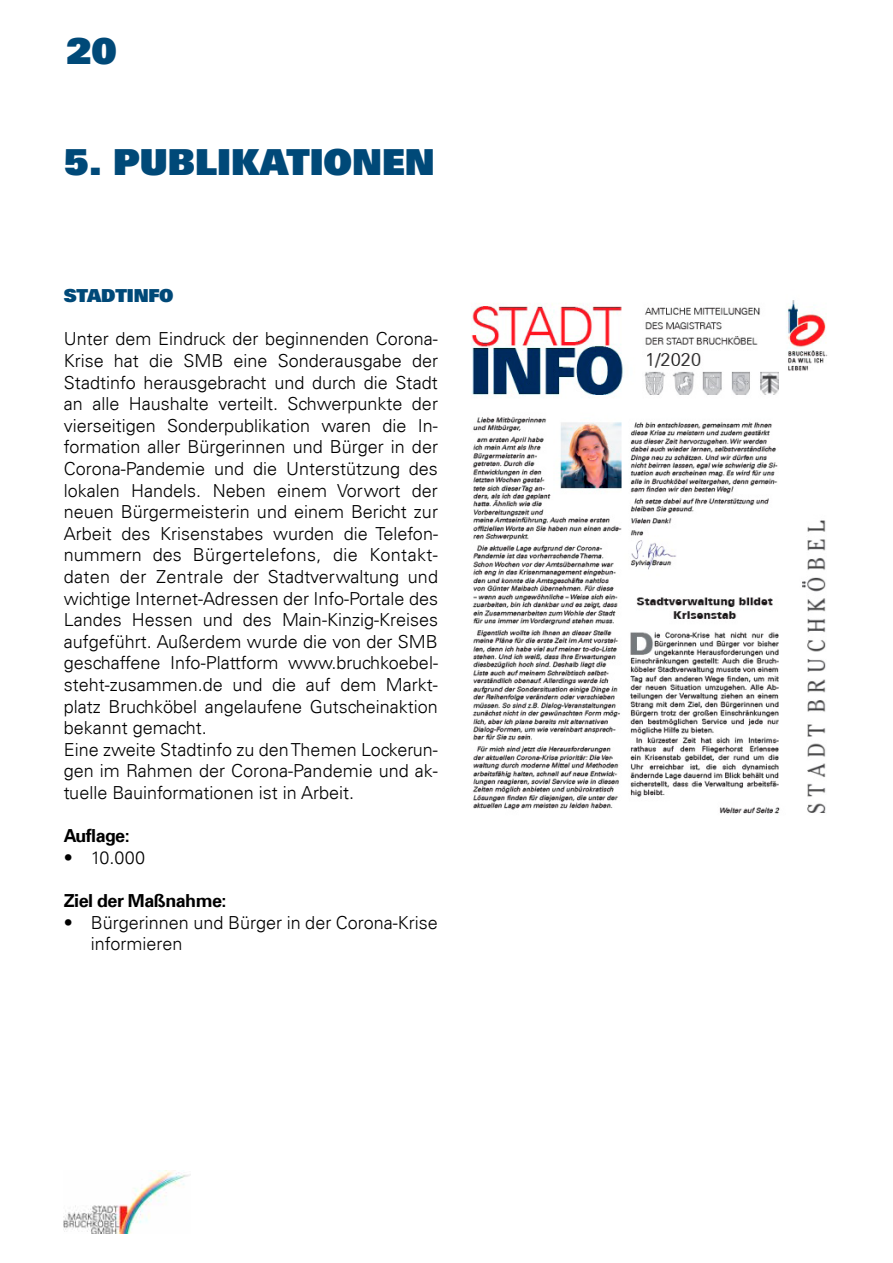
<style>
.page{position:relative;width:893px;height:1263px;background:#fff}
.page>*{position:absolute;margin:0;border:0;box-sizing:border-box;transform-origin:0 0}
.t1{font:900 36px "Univers LT";color:#004978}
.t2{font:300 18px/21.6px "Univers LT";color:#000}
.t3{font:700 18px "Univers LT";letter-spacing:-.03em;color:#000}
.t4{font:900 18px "Univers LT";letter-spacing:-.01em;color:#004978}
</style>
<div class="page">
<img style="left:64px;top:1171px;width:126px;height:62px">
<img style="left:471px;top:300px;width:357px;height:514px">
<h1 class="t1" style="left:66px;top:28px;width:52px">20</h1>
<h1 class="t1" style="left:64px;top:138px;width:373px">5. PUBLIKATIONEN</h1>
<p class="t4" style="left:64px;top:284px;width:111px">STADTINFO</p>
<p class="t2" style="left:64px;top:328px;width:376px">Unter dem Eindruck der beginnenden Corona-Krise hat die SMB eine Sonderausgabe der Stadtinfo herausgebracht und durch die Stadt an alle Haushalte verteilt. Schwerpunkte der vierseitigen Sonderpublikation waren die In&shy;formation aller Bürgerinnen und Bürger in der Corona-Pandemie und die Unterstützung des lokalen Handels. Neben einem Vorwort der neuen Bürgermeisterin und einem Bericht zur Arbeit des Krisenstabes wurden die Telefon&shy;nummern des Bürgertelefons, die Kontakt&shy;daten der Zentrale der Stadtverwaltung und wichtige Internet-Adressen der Info-Portale des Landes Hessen und des Main-Kinzig-Kreises aufgeführt. Außerdem wurde die von der SMB geschaffene Info-Plattform www.bruchkoebel&shy;steht-zusammen.de und die auf dem Markt&shy;platz Bruchköbel angelaufene Gutscheinaktion bekannt gemacht.<br>Eine zweite Stadtinfo zu den Themen Lockerun&shy;gen im Rahmen der Corona-Pandemie und ak&shy;tuelle Bauinformationen ist in Arbeit.</p>
<p class="t3" style="left:64px;top:825px;width:67px">Auflage:</p>
<p class="t2" style="left:64px;top:847px;width:83px">• 10.000</p>
<p class="t3" style="left:64px;top:890px;width:164px">Ziel der Maßnahme:</p>
<p class="t2" style="left:91px;top:911px;width:349px;text-indent:-27px">• Bürgerinnen und Bürger in der Corona-Krise informieren</p>
</div>
